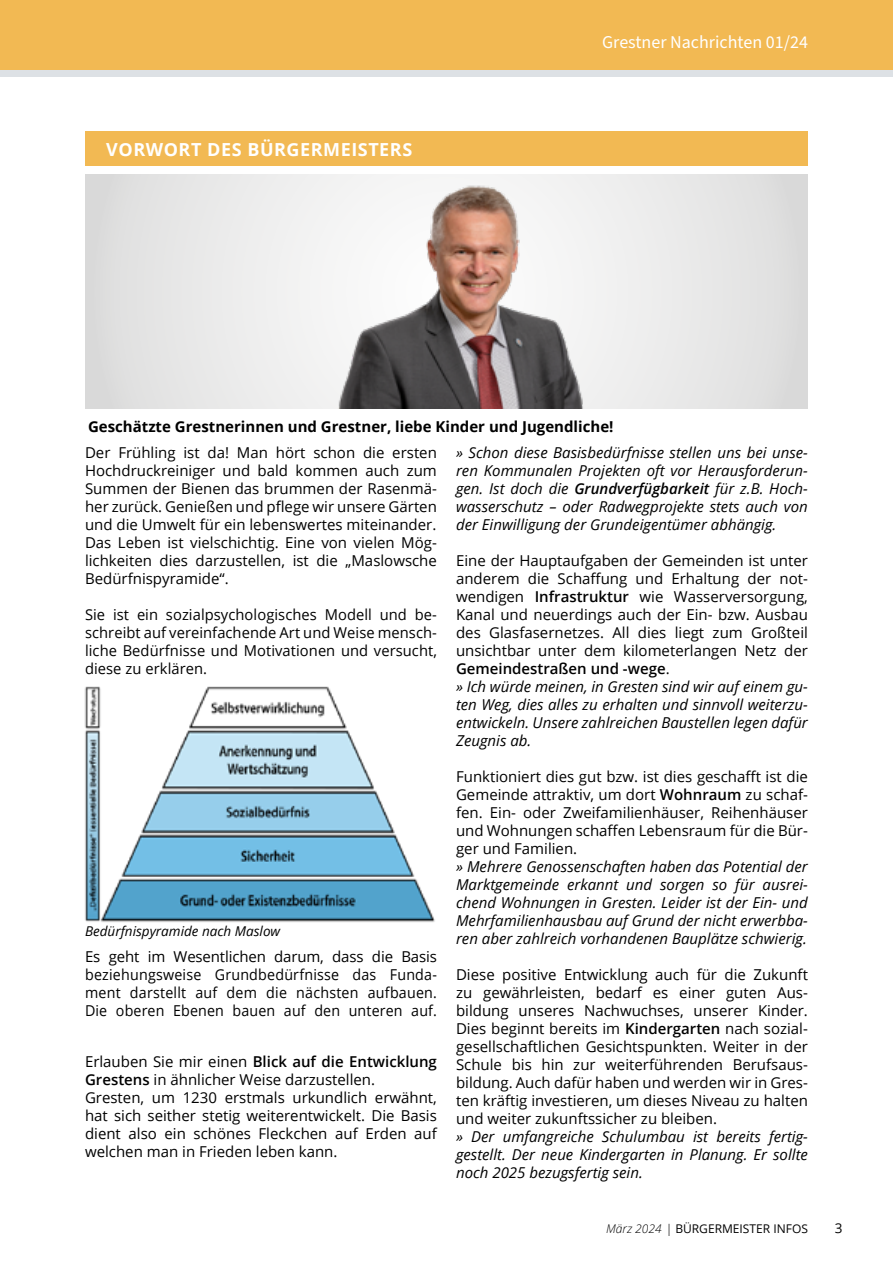
<style>
.page{position:relative;width:893px;height:1263px;background:#fff}
.page>*{position:absolute;margin:0;border:0;box-sizing:border-box;transform-origin:0 0}
.t1{font:18px "Source Sans Pro";color:#fff}
.t2{font:700 18px "Open Sans";letter-spacing:.03em;color:#fff}
.t3{font:15px/18px "Open Sans";color:#000;text-align:justify}
.t4{font:italic 15px/18px "Open Sans";color:#000;text-align:justify}
.t5{font:700 15px "Open Sans";color:#000}
.t6{font:italic 13.5px "Open Sans";color:#000}
.t7{font:13.5px "Open Sans";color:#000}
.t8{font:12px "Open Sans";color:#000}
.s1{font-weight:600}
.s2{font-style:italic}
.s3{font-weight:300;font-style:italic}
</style>
<div class="page">
<div style="left:0;top:0;width:893px;height:74px;background:#f2b953"></div>
<div style="left:0;top:70px;width:893px;height:7px;background:#dde1e5"></div>
<div style="left:85px;top:132px;width:723px;height:34px;background:#f2b953"></div>
<img style="left:84px;top:686px;width:351px;height:236px">
<div style="left:85px;top:174px;width:723px;height:235px;background:linear-gradient(to bottom,#e6e6e5,#e6e6e6)"></div>
<img style="left:271px;top:174px;width:351px;height:235px">
<p class="t2" style="left:106px;top:136px;width:307px">VORWORT DES BÜRGERMEISTERS</p>
<p class="t1" style="left:602px;top:30px;width:207px">Grestner Nachrichten 01/24</p>
<p class="t5" style="left:88px;top:416px;width:527px">Geschätzte Grestnerinnen und Grestner, liebe Kinder und Jugendliche!</p>
<p class="t3" style="left:85px;top:443px;width:353px">Der Frühling ist da! Man hört schon die ersten Hochdruckreiniger und bald kommen auch zum Summen der Bienen das brummen der Rasenmä&shy;her zurück. Genießen und pflege wir unsere Gärten und die Umwelt für ein lebenswertes miteinander.<br>Das Leben ist vielschichtig. Eine von vielen Mög&shy;lichkeiten dies darzustellen, ist die „Maslowsche Bedürfnispyramide“.</p>
<p class="t3" style="left:85px;top:605px;width:353px">Sie ist ein sozialpsychologisches Modell und be&shy;schreibt auf vereinfachende Art und Weise mensch&shy;liche Bedürfnisse und Motivationen und versucht, diese zu erklären.</p>
<p class="t6" style="left:85px;top:922px;width:197px">Bedürfnispyramide nach Maslow</p>
<p class="t3" style="left:85px;top:947px;width:353px">Es geht im Wesentlichen darum, dass die Basis beziehungsweise Grundbedürfnisse das Funda&shy;ment darstellt auf dem die nächsten aufbauen.<br>Die oberen Ebenen bauen auf den unteren auf.</p>
<p class="t3" style="left:85px;top:1052px;width:353px;text-align:left">Erlauben Sie mir einen <span class="s1">Blick auf die Entwicklung Grestens</span> in ähnlicher Weise darzustellen.<br>Gresten, um 1230 erstmals urkundlich erwähnt, hat sich seither stetig weiterentwickelt. Die Basis dient also ein schönes Fleckchen auf Erden auf welchen man in Frieden leben kann.</p>
<p class="t4" style="left:456px;top:443px;width:353px">» Schon diese Basisbedürfnisse stellen uns bei unse&shy;ren Kommunalen Projekten oft vor Herausforderun&shy;gen. Ist doch die <span class="s1">Grundverfügbarkeit</span> für z.B. Hoch&shy;wasserschutz – oder Radwegprojekte stets auch von der Einwilligung der Grundeigentümer abhängig.</p>
<p class="t3" style="left:456px;top:551px;width:353px;text-align:left">Eine der Hauptaufgaben der Gemeinden ist unter anderem die Schaffung und Erhaltung der not&shy;wendigen <span class="s1">Infrastruktur</span> wie Wasserversorgung, Kanal und neuerdings auch der Ein- bzw. Ausbau des Glasfasernetzes. All dies liegt zum Großteil unsichtbar unter dem kilometerlangen Netz der <span class="s1">Gemeindestraßen und -wege</span>.<br><span class="s2">» Ich würde meinen, in Gresten sind wir auf einem gu&shy;ten Weg, dies alles zu erhalten und sinnvoll weiterzu&shy;entwickeln. Unsere zahlreichen Baustellen legen dafür Zeugnis ab.</span></p>
<p class="t3" style="left:456px;top:767px;width:353px">Funktioniert dies gut bzw. ist dies geschafft ist die Gemeinde attraktiv, um dort <span class="s1">Wohnraum</span> zu schaf&shy;fen. Ein- oder Zweifamilienhäuser, Reihenhäuser und Wohnungen schaffen Lebensraum für die Bür&shy;ger und Familien.</p>
<p class="t4" style="left:456px;top:857px;width:353px">» Mehrere Genossenschaften haben das Potential der Marktgemeinde erkannt und sorgen so für ausrei&shy;chend Wohnungen in Gresten. Leider ist der Ein- und Mehrfamilienhausbau auf Grund der nicht erwerbba&shy;ren aber zahlreich vorhandenen Bauplätze schwierig.</p>
<p class="t3" style="left:456px;top:965px;width:353px">Diese positive Entwicklung auch für die Zukunft zu gewährleisten, bedarf es einer guten Aus&shy;bildung unseres Nachwuchses, unserer Kinder.<br>Dies beginnt bereits im <span class="s1">Kindergarten</span> nach sozial&shy;gesellschaftlichen Gesichtspunkten. Weiter in der Schule bis hin zur weiterführenden Berufsaus&shy;bildung. Auch dafür haben und werden wir in Gres&shy;ten kräftig investieren, um dieses Niveau zu halten und weiter zukunftssicher zu bleiben.</p>
<p class="t4" style="left:456px;top:1127px;width:353px">» Der umfangreiche Schulumbau ist bereits fertig&shy;gestellt. Der neue Kindergarten in Planung. Er sollte noch 2025 bezugsfertig sein.</p>
<p class="t8" style="left:606px;top:1220px;width:203px"><span class="s3">März 2024 |</span> BÜRGERMEISTER INFOS</p>
<p class="t7" style="left:835px;top:1219px;width:9px">3</p>
</div>
